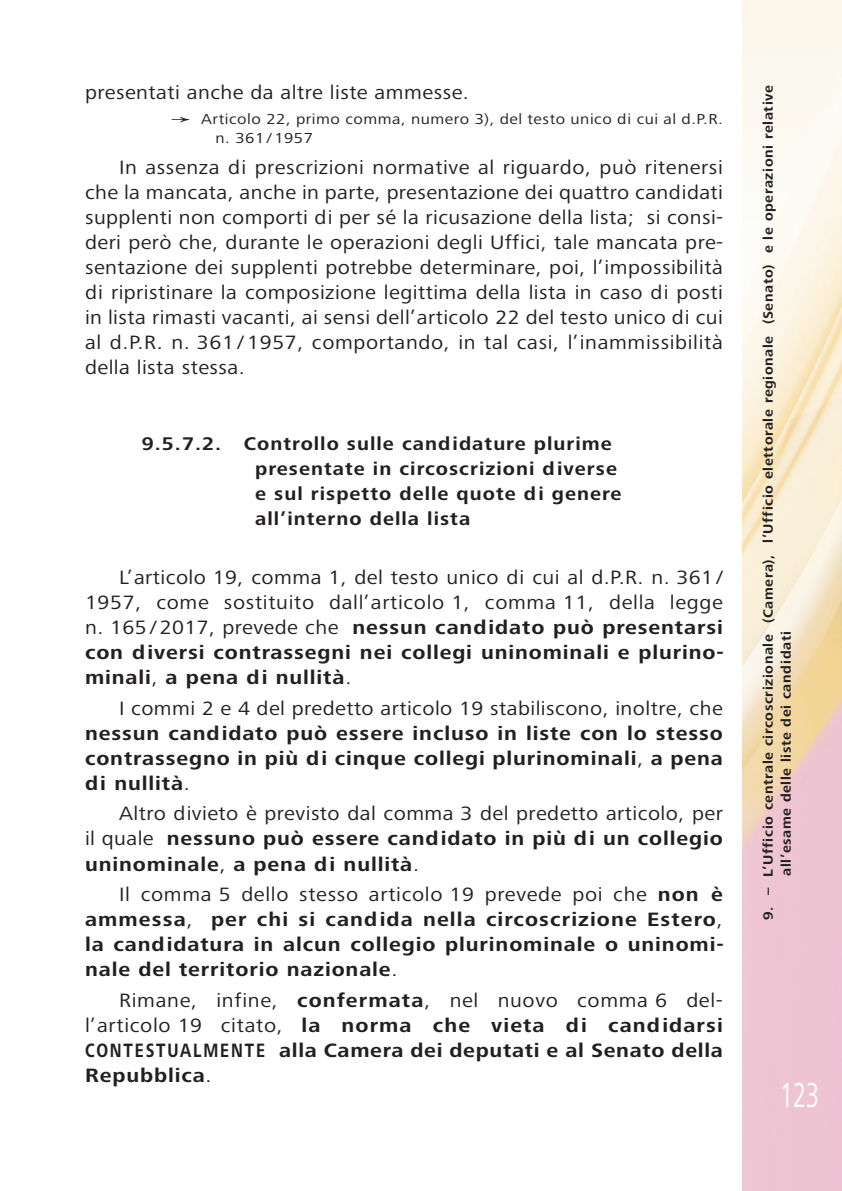
<style>
.page{position:relative;width:842px;height:1191px;background:#fff}
.page>*{position:absolute;margin:0;border:0;box-sizing:border-box;transform-origin:0 0}
.t1{font:36px "Frutiger Next Pro";color:#fff;scale:.67 1}
.t2{font:20px/25px "Frutiger Next Pro";letter-spacing:.03em;color:#231f20;text-align:justify;scale:1.1 1}
.t3{font:700 20px/25px "Frutiger Next Pro";letter-spacing:.04em;color:#231f20;text-align:justify;scale:1.1 1}
.t4{font:700 19px "Frutiger Next Pro";letter-spacing:.05em;color:#231f20;scale:1.08 1}
.t5{font:15px/19px "Frutiger Next Pro";letter-spacing:.03em;color:#231f20;scale:1.14 1}
.t6{font:700 14px/18px "Frutiger Next Pro";letter-spacing:.04em;color:#231f20;scale:1.05 1}
.s1{font-family:"Arial Unicode MS";font-size:17px}
.s2{font-weight:700}
.s3{font-weight:400}
</style>
<div class="page">
<img style="left:743px;top:0;width:99px;height:1191px">
<p class="t2" style="left:85px;top:82px;width:350px">presentati anche da altre liste ammesse.</p>
<p class="t5" style="left:215px;top:111px;width:447px;text-indent:-45px"><span class="s1">￫</span> Articolo 22, primo comma, numero 3), del testo unico di cui al d.P.R. n. 361/ 1957</p>
<p class="t2" style="left:85px;top:156px;width:582px;text-indent:34px">In assenza di prescrizioni normative al riguardo, può ritenersi che la mancata, anche in parte, presentazione dei quattro candidati supplenti non comporti di per sé la ricusazione della lista; si consi&shy;deri però che, durante le operazioni degli Uffici, tale mancata pre&shy;sentazione dei supplenti potrebbe determinare, poi, l’impossibilità di ripristinare la composizione legittima della lista in caso di posti in lista rimasti vacanti, ai sensi dell’articolo 22 del testo unico di cui al d.P.R. n. 361/ 1957, comportando, in tal casi, l’inammissibilità della lista stessa.</p>
<p class="t4" style="left:142px;top:436px;width:437px">9.5.7.2. Controllo sulle candidature plurime</p>
<p class="t4" style="left:255px;top:461px;width:337px">presentate in circoscrizioni diverse</p>
<p class="t4" style="left:255px;top:486px;width:341px">e sul rispetto delle quote di genere</p>
<p class="t4" style="left:255px;top:511px;width:201px">all’interno della lista</p>
<p class="t2" style="left:85px;top:566px;width:582px;text-indent:34px">L’articolo 19, comma 1, del testo unico di cui al d.P.R. n. 361/ 1957, come sostituito dall’articolo 1, comma 11, della legge n. 165/2017, prevede che <span class="s2">nessun candidato può presentarsi con diversi contrassegni nei collegi uninominali e plurino&shy;minali</span>, <span class="s2">a pena di nullità</span>.</p>
<p class="t3" style="left:85px;top:697px;width:581px;text-indent:34px"><span class="s3">I commi 2 e 4 del predetto articolo 19 stabiliscono, inoltre, che </span>nessun candidato può essere incluso in liste con lo stesso contrassegno in più di cinque collegi plurinominali<span class="s3">,</span> a pena di nullità<span class="s3">.</span></p>
<p class="t3" style="left:85px;top:803px;width:581px;text-indent:34px"><span class="s3">Altro divieto è previsto dal comma 3 del predetto articolo, per il quale</span> nessuno può essere candidato in più di un collegio uninominale<span class="s3">,</span> a pena di nullità<span class="s3">.</span></p>
<p class="t3" style="left:85px;top:883px;width:582px;text-indent:34px"><span class="s3">Il comma 5 dello stesso articolo 19 prevede poi che</span> non è ammessa<span class="s3">,</span> per chi si candida nella circoscrizione Estero<span class="s3">, </span>la candidatura in alcun collegio plurinominale o uninomi&shy;nale del territorio nazionale<span class="s3">.</span></p>
<p class="t3" style="left:85px;top:989px;width:581px;text-indent:34px"><span class="s3">Rimane, infine,</span> confermata<span class="s3">, nel nuovo comma 6 del&shy;l’articolo 19 citato,</span> la norma che vieta di candidarsi CONTESTUALMENTE alla Camera dei deputati e al Senato della Repubblica<span class="s3">.</span></p>
<p class="t6" style="left:760px;top:876px;width:754px;text-indent:-44px;rotate:-90deg">9. – L’Ufficio centrale circoscrizionale (Camera), l’Ufficio elettorale regionale (Senato) e le operazioni relative all’esame delle liste dei candidati</p>
<h1 class="t1" style="left:780px;top:1081px;width:60px">123</h1>
</div>
